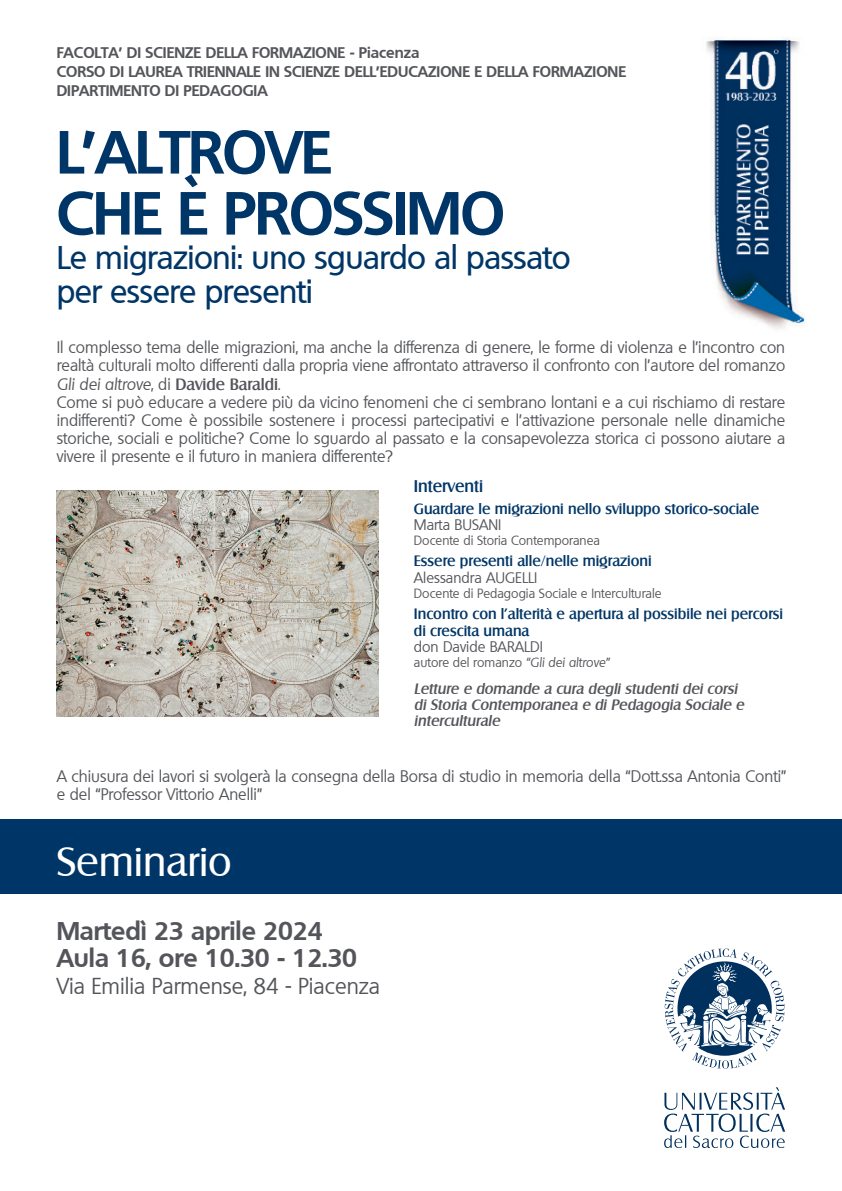
<style>
.page{position:relative;width:842px;height:1191px;background:#fff}
.page>*{position:absolute;margin:0;border:0;box-sizing:border-box;transform-origin:0 0}
.t1{font:700 59px/61px "Quebec";letter-spacing:-.015em;color:#003667}
.t2{font:40px "Salzburg";color:#fff}
.t3{font:500 32px/34px "Quebec";letter-spacing:-.015em;color:#003667}
.t4{font:700 25px/27px "Quebec";color:#54555a}
.t5{font:22px "Quebec";color:#54555a}
.t6{font:500 16.4px "Salzburg";color:#003667}
.t7{font:16px/18px "Quebec";color:#54555a}
.t8{font:700 15px/19px "Quebec";color:#54555a}
.t9{font:500 14.6px/16.4px "Salzburg";color:#003667}
.t10{font:italic 500 14.6px/16.4px "Salzburg";color:#54555a}
.t11{font:14.6px "Quebec";color:#54555a}
.t12{font:12.8px "Quebec";color:#54555a}
.s1{font-style:italic}
.s2{font-family:"Salzburg";font-weight:500}
</style>
<div class="page">
<div style="left:0;top:819px;width:842px;height:75px;background:#003667"></div>
<svg style="left:665px;top:948px;width:119px;height:120px"></svg>
<svg style="left:664px;top:1087px;width:121px;height:61px"></svg>
<img style="left:706px;top:38px;width:99px;height:291px">
<img style="left:57px;top:490px;width:322px;height:226px">
<p class="t8" style="left:57px;top:42px;width:571px">FACOLTA’ DI SCIENZE DELLA FORMAZIONE - Piacenza<br>CORSO DI LAUREA TRIENNALE IN SCIENZE DELL’EDUCAZIONE E DELLA FORMAZIONE<br>DIPARTIMENTO DI PEDAGOGIA</p>
<h1 class="t1" style="left:57px;top:120px;width:450px">L’ALTROVE<br>CHE È PROSSIMO</h1>
<h3 class="t3" style="left:57px;top:240px;width:515px">Le migrazioni: uno sguardo al passato per essere presenti</h3>
<p class="t7" style="left:57px;top:339px;width:730px">Il complesso tema delle migrazioni, ma anche la differenza di genere, le forme di violenza e l’incontro con realtà culturali molto differenti dalla propria viene affrontato attraverso il confronto con l’autore del romanzo <span class="s1">Gli dei altrove</span>, di <span class="s2">Davide Baraldi</span>.<br>Come si può educare a vedere più da vicino fenomeni che ci sembrano lontani e a cui rischiamo di restare indifferenti? Come è possibile sostenere i processi partecipativi e l’attivazione personale nelle dinamiche storiche, sociali e politiche? Come lo sguardo al passato e la consapevolezza storica ci possono aiutare a vivere il presente e il futuro in maniera differente?</p>
<p class="t6" style="left:414px;top:476px;width:71px">Interventi</p>
<p class="t9" style="left:414px;top:500px;width:347px">Guardare le migrazioni nello sviluppo storico-sociale</p>
<p class="t11" style="left:414px;top:515px;width:89px">Marta BUSANI</p>
<p class="t12" style="left:414px;top:532px;width:188px">Docente di Storia Contemporanea</p>
<p class="t9" style="left:414px;top:553px;width:239px">Essere presenti alle/nelle migrazioni</p>
<p class="t11" style="left:414px;top:568px;width:125px">Alessandra AUGELLI</p>
<p class="t12" style="left:414px;top:585px;width:249px">Docente di Pedagogia Sociale e Interculturale</p>
<p class="t9" style="left:414px;top:605px;width:371px">Incontro con l’alterità e apertura al possibile nei percorsi di crescita umana</p>
<p class="t11" style="left:414px;top:637px;width:130px">don Davide BARALDI</p>
<p class="t12" style="left:414px;top:654px;width:197px">autore del romanzo <span class="s1">“Gli dei altrove”</span></p>
<p class="t10" style="left:414px;top:680px;width:332px">Letture e domande a cura degli studenti dei corsi di Storia Contemporanea e di Pedagogia Sociale e interculturale</p>
<p class="t7" style="left:57px;top:767px;width:731px">A chiusura dei lavori si svolgerà la consegna della Borsa di studio in memoria della “Dott.ssa Antonia Conti” e del “Professor Vittorio Anelli”</p>
<h2 class="t2" style="left:57px;top:837px;width:177px">Seminario</h2>
<h3 class="t4" style="left:57px;top:917px;width:302px">Martedì 23 aprile 2024<br>Aula 16, ore 10.30 - 12.30</h3>
<h3 class="t5" style="left:57px;top:972px;width:325px">Via Emilia Parmense, 84 - Piacenza</h3>
</div>
